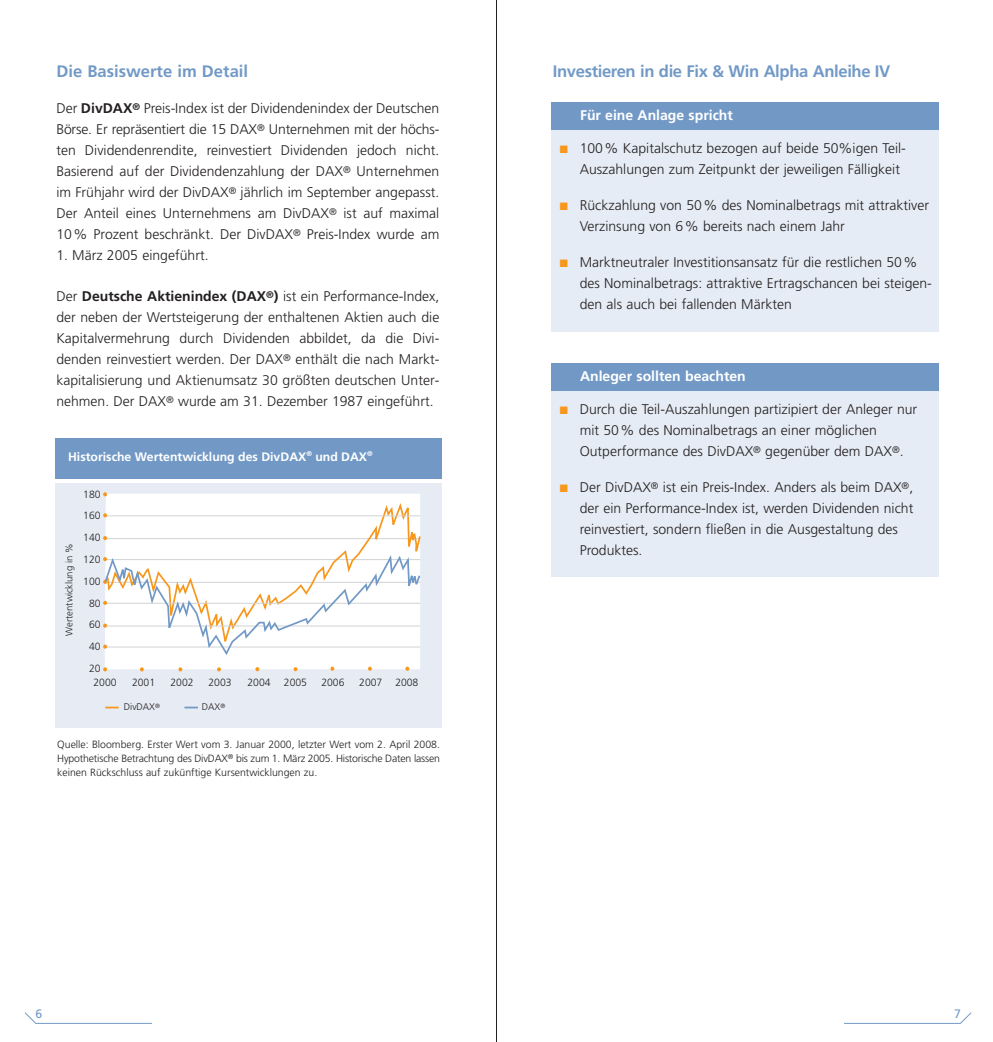
<style>
.page{position:relative;width:993px;height:1042px;background:#fff}
.page>*{position:absolute;margin:0;border:0;box-sizing:border-box;transform-origin:0 0}
.t1{font:700 16.62px "Frutiger";letter-spacing:-.02em;color:#7299c6}
.t2{font:700 16.62px "Frutiger";color:#7299c6}
.t3{font:300 14px/21px "Frutiger";color:#231f20}
.t4{font:700 14px "Frutiger";color:#fff}
.t5{font:700 12.25px "Frutiger";color:#fff}
.t6{font:12.25px "Frutiger";color:#7299c6}
.t7{font:300 10.5px/21.9px "Frutiger";color:#231f20;text-align:justify}
.t8{font:300 9.62px "Frutiger";color:#231f20}
.s1{font-weight:700}
.s2{color:#f7981d}
</style>
<div class="page">
<svg style="left:844px;top:1012px;width:127px;height:12px"></svg>
<svg style="left:25px;top:1012px;width:127px;height:12px"></svg>
<hr style="left:496px;top:0;width:1px;height:1042px;background:#231f20">
<div style="left:55px;top:482px;width:386px;height:245px;background:#e6ebf4"></div>
<div style="left:105px;top:494px;width:315px;height:175px;background:#fff"></div>
<div style="left:55px;top:438px;width:386px;height:41px;background:#7299c6"></div>
<hr style="left:55px;top:479px;width:386px;height:4px;background:#fff">
<div style="left:106px;top:500px;width:312px;height:34px;background:#fff"></div>
<svg style="left:184px;top:706px;width:14px;height:2px"></svg>
<svg style="left:105px;top:706px;width:14px;height:2px"></svg>
<svg style="left:293px;top:667px;width:4px;height:4px"></svg>
<svg style="left:103px;top:667px;width:4px;height:4px"></svg>
<svg style="left:103px;top:492px;width:4px;height:4px"></svg>
<svg style="left:178px;top:667px;width:4px;height:4px"></svg>
<svg style="left:405px;top:666px;width:4px;height:5px"></svg>
<svg style="left:217px;top:667px;width:4px;height:4px"></svg>
<hr style="left:106px;top:515px;width:314px;height:1px;background:#d1d2d4">
<svg style="left:103px;top:513px;width:4px;height:4px"></svg>
<svg style="left:368px;top:666px;width:4px;height:5px"></svg>
<svg style="left:140px;top:667px;width:4px;height:4px"></svg>
<svg style="left:255px;top:667px;width:4px;height:4px"></svg>
<svg style="left:330px;top:666px;width:4px;height:5px"></svg>
<svg style="left:103px;top:534px;width:318px;height:123px;background:#f7f5f3"></svg>
<div style="left:551px;top:103px;width:387px;height:229px;background:#e6ecf5"></div>
<div style="left:551px;top:103px;width:387px;height:27px;background:#7299c6"></div>
<div style="left:551px;top:363px;width:387px;height:214px;background:#e6ecf5"></div>
<div style="left:551px;top:363px;width:387px;height:27px;background:#7299c6"></div>
<p class="t2" style="left:56px;top:65px;width:193px">Die Basiswerte im Detail</p>
<p class="t3" style="left:56px;top:99px;width:384px;text-align:justify">Der <span class="s1">DivDAX</span><sup>®</sup> Preis-Index ist der Dividendenindex der Deutschen Börse. Er repräsentiert die 15 DAX<sup>®</sup> Unternehmen mit der höchs&shy;ten Dividendenrendite, reinvestiert Dividenden jedoch nicht.<br>Basierend auf der Dividendenzahlung der DAX<sup>®</sup> Unternehmen im Frühjahr wird der DivDAX<sup>®</sup> jährlich im September angepasst.<br>Der Anteil eines Unternehmens am DivDAX<sup>®</sup> ist auf maximal 10% Prozent beschränkt. Der DivDAX<sup>®</sup> Preis-Index wurde am</p>
<p class="t3" style="left:56px;top:246px;width:154px">1. März 2005 eingeführt.</p>
<p class="t3" style="left:56px;top:287px;width:384px;text-align:justify">Der <span class="s1">Deutsche Aktienindex (DAX</span><sup>®</sup><span class="s1">)</span> ist ein Performance-Index, der neben der Wertsteigerung der enthaltenen Aktien auch die Kapitalvermehrung durch Dividenden abbildet, da die Divi - denden reinvestiert werden. Der DAX<sup>®</sup> enthält die nach Markt - kapitalisierung und Aktienumsatz 30 größten deutschen Unter - nehmen. Der DAX<sup>®</sup> wurde am 31. Dezember 1987 eingeführt.</p>
<p class="t5" style="left:68px;top:452px;width:306px">Historische Wertentwicklung des DivDAX<sup>®</sup> und DAX<sup>®</sup></p>
<p class="t8" style="left:65px;top:635px;width:93px;rotate:-90deg">Wertentwicklung in %</p>
<p class="t7" style="left:83px;top:484px;width:19px;text-align:center">180<br>160<br>140<br>120<br>100<br>80<br>60<br>40<br>20</p>
<p class="t7" style="left:93px;top:672px;width:25px">2000</p>
<p class="t7" style="left:395px;top:672px;width:25px">2008</p>
<p class="t7" style="left:132px;top:672px;width:25px">2001</p>
<p class="t7" style="left:170px;top:672px;width:25px">2002</p>
<p class="t7" style="left:208px;top:672px;width:25px">2003</p>
<p class="t7" style="left:247px;top:672px;width:25px">2004</p>
<p class="t7" style="left:284px;top:672px;width:25px">2005</p>
<p class="t7" style="left:321px;top:672px;width:25px">2006</p>
<p class="t7" style="left:359px;top:672px;width:25px">2007</p>
<p class="t8" style="left:124px;top:703px;width:38px">DivDAX<sup>®</sup></p>
<p class="t8" style="left:202px;top:703px;width:25px">DAX<sup>®</sup></p>
<p class="t7" style="left:57px;top:738px;width:384px;line-height:14px">Quelle: Bloomberg. Erster Wert vom 3. Januar 2000, letzter Wert vom 2. April 2008.<br>Hypothetische Betrachtung des DivDAX<sup>®</sup> bis zum 1. März 2005. Historische Daten lassen keinen Rückschluss auf zukünftige Kursentwicklungen zu.</p>
<p class="t1" style="left:552px;top:65px;width:339px">Investieren in die Fix &amp; Win Alpha Anleihe IV</p>
<p class="t4" style="left:580px;top:110px;width:154px">Für eine Anlage spricht</p>
<p class="t3" style="left:579px;top:139px;width:327px;text-indent:-20px"><span class="s2">■</span> 100% Kapitalschutz bezogen auf beide 50%igen Teil-<br>Auszahlungen zum Zeitpunkt der jeweiligen Fälligkeit</p>
<p class="t3" style="left:579px;top:196px;width:351px;text-indent:-20px"><span class="s2">■</span> Rückzahlung von 50% des Nominalbetrags mit attraktiver<br>Verzinsung von 6% bereits nach einem Jahr</p>
<p class="t3" style="left:579px;top:253px;width:353px;text-indent:-20px"><span class="s2">■</span> Marktneutraler Investitionsansatz für die restlichen 50% des Nominalbetrags: attraktive Ertragschancen bei steigen&shy;den als auch bei fallenden Märkten</p>
<p class="t4" style="left:580px;top:370px;width:167px">Anleger sollten beachten</p>
<p class="t3" style="left:579px;top:399px;width:339px;text-indent:-20px"><span class="s2">■</span> Durch die Teil-Auszahlungen partizipiert der Anleger nur mit 50% des Nominalbetrags an einer möglichen<br>Outperformance des DivDAX<sup>®</sup> gegenüber dem DAX<sup>®</sup>.</p>
<p class="t3" style="left:579px;top:477px;width:335px;text-indent:-20px"><span class="s2">■</span> Der DivDAX<sup>®</sup> ist ein Preis-Index. Anders als beim DAX<sup>®</sup>, der ein Performance-Index ist, werden Dividenden nicht reinvestiert, sondern fließen in die Ausgestaltung des Produktes.</p>
<p class="t6" style="left:35px;top:1009px;width:8px">6</p>
<p class="t6" style="left:953px;top:1009px;width:8px">7</p>
</div>
